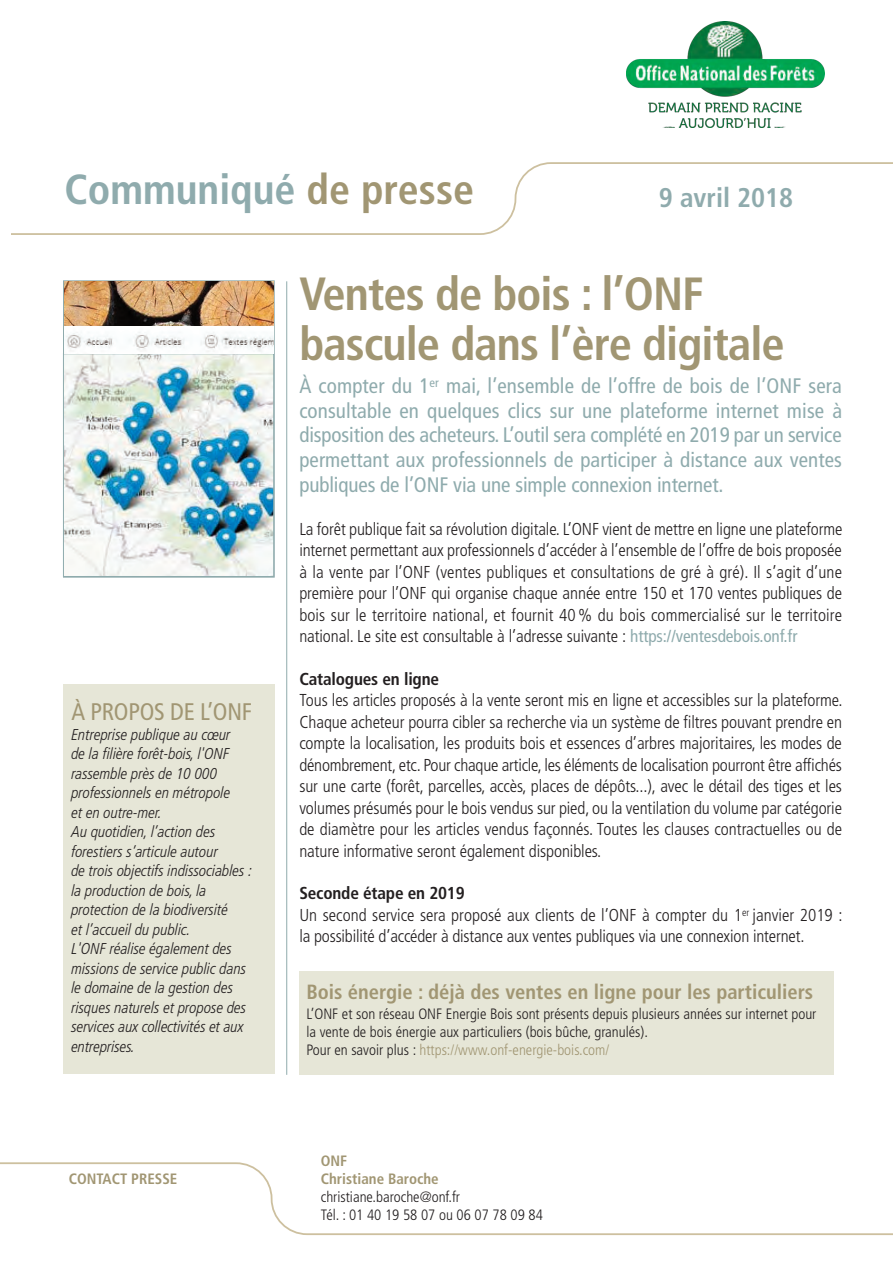
<style>
.page{position:relative;width:893px;height:1263px;background:#fff}
.page>*{position:absolute;margin:0;border:0;box-sizing:border-box;transform-origin:0 0}
.t1{font:700 condensed 46.5px/49.5px "Frutiger LT Std";letter-spacing:-.02em;color:#a19673}
.t2{font:700 condensed 42px "Frutiger LT Std";color:#8fabad}
.t3{font:700 condensed 27px "Frutiger LT Std";color:#8fabad}
.t4{font:condensed 24px "Frutiger LT Std";letter-spacing:-.01em;color:#a19673}
.t5{font:condensed 21px/24.8px "Frutiger LT Std";letter-spacing:-.005em;color:#8fabad;text-align:justify}
.t6{font:700 condensed 20.55px "Frutiger LT Std";color:#a19673}
.t7{font:300 condensed 17.25px/21.5px "Frutiger LT Std";letter-spacing:-.005em;color:#231f20;text-align:justify}
.t8{font:700 condensed 17.25px "Frutiger LT Std";letter-spacing:-.01em;color:#231f20}
.t9{font:italic 300 condensed 15.75px/19.5px "Frutiger LT Pro";letter-spacing:-.005em;color:#231f20}
.t10{font:300 condensed 15px/18px "Frutiger LT Std";color:#231f20}
.t11{font:700 condensed 15px/18px "Frutiger LT Std";color:#a19673}
.s1{color:#a19673}
.s2{font-weight:400;color:#8fabad}
.s3{font-weight:700}
</style>
<div class="page">
<div style="left:63px;top:684px;width:211px;height:390px;background:#e6e6d7"></div>
<div style="left:299px;top:971px;width:534px;height:104px;background:#e6e6d7"></div>
<svg style="left:12px;top:162px;width:881px;height:73px"></svg>
<img style="left:626px;top:22px;width:198px;height:105px">
<hr style="left:286px;top:281px;width:1px;height:794px;background:#8fabad">
<svg style="left:0;top:1162px;width:893px;height:73px"></svg>
<div style="left:64px;top:1170px;width:138px;height:20px;background:#fff"></div>
<img style="left:65px;top:355px;width:207px;height:220px">
<div style="left:63px;top:353px;width:211px;height:224px;border:1px solid #8fabad"></div>
<img style="left:64px;top:282px;width:210px;height:44px">
<svg style="left:65px;top:332px;width:209px;height:20px"></svg>
<h2 class="t2" style="left:64px;top:173px;width:411px">Communiqué <span class="s1">de presse</span></h2>
<h3 class="t3" style="left:659px;top:187px;width:136px">9 avril 2018</h3>
<h3 class="t4" style="left:71px;top:702px;width:182px">À PROPOS DE L’ONF</h3>
<p class="t9" style="left:71px;top:726px;width:182px">Entreprise publique au cœur<br>de la filière forêt-bois, l'ONF rassemble près de 10 000 professionnels en métropole<br>et en outre-mer.<br>Au quotidien, l’action des forestiers s’articule autour<br>de trois objectifs indissociables : la production de bois, la protection de la biodiversité<br>et l’accueil du public.<br>L'ONF réalise également des missions de service public dans le domaine de la gestion des risques naturels et propose des services aux collectivités et aux entreprises.</p>
<p class="t11" style="left:69px;top:1171px;width:110px">CONTACT PRESSE</p>
<h1 class="t1" style="left:299px;top:273px;width:487px">Ventes de bois : l’ONF bascule dans l’ère digitale</h1>
<p class="t5" style="left:299px;top:375px;width:544px">À compter du 1<sup>er</sup> mai, l’ensemble de l’offre de bois de l’ONF sera consultable en quelques clics sur une plateforme internet mise à disposition des acheteurs. L’outil sera complété en 2019 par un service permettant aux professionnels de participer à distance aux ventes publiques de l’ONF via une simple connexion internet.</p>
<p class="t7" style="left:299px;top:519px;width:545px">La forêt publique fait sa révolution digitale. L’ONF vient de mettre en ligne une plateforme internet permettant aux professionnels d’accéder à l’ensemble de l’offre de bois proposée à la vente par l’ONF (ventes publiques et consultations de gré à gré). Il s’agit d’une première pour l’ONF qui organise chaque année entre 150 et 170 ventes publiques de bois sur le territoire national, et fournit 40 % du bois commercialisé sur le territoire national. Le site est consultable à l’adresse suivante : <span class="s2">https://ventesdebois.onf.fr</span></p>
<p class="t8" style="left:299px;top:672px;width:141px">Catalogues en ligne</p>
<p class="t7" style="left:299px;top:691px;width:545px">Tous les articles proposés à la vente seront mis en ligne et accessibles sur la plateforme.<br>Chaque acheteur pourra cibler sa recherche via un système de filtres pouvant prendre en compte la localisation, les produits bois et essences d’arbres majoritaires, les modes de dénombrement, etc. Pour chaque article, les éléments de localisation pourront être affichés sur une carte (forêt, parcelles, accès, places de dépôts...), avec le détail des tiges et les volumes présumés pour le bois vendus sur pied, ou la ventilation du volume par catégorie de diamètre pour les articles vendus façonnés. Toutes les clauses contractuelles ou de nature informative seront également disponibles.</p>
<p class="t7" style="left:299px;top:884px;width:545px;text-align:left"><span class="s3">Seconde étape en 2019<br></span>Un second service sera proposé aux clients de l’ONF à compter du 1<sup>er</sup> janvier 2019 : la possibilité d’accéder à distance aux ventes publiques via une connexion internet.</p>
<p class="t6" style="left:306px;top:983px;width:508px">Bois énergie : déjà des ventes en ligne pour les particuliers</p>
<p class="t10" style="left:306px;top:1006px;width:512px">L’ONF et son réseau ONF Energie Bois sont présents depuis plusieurs années sur internet pour la vente de bois énergie aux particuliers (bois bûche, granulés).<br>Pour en savoir plus : <span class="s1">https://www.onf-energie-bois.com/</span></p>
<p class="t11" style="left:321px;top:1153px;width:119px">ONF<br>Christiane Baroche</p>
<p class="t10" style="left:321px;top:1189px;width:224px">christiane.baroche@onf.fr<br>Tél. : 01 40 19 58 07 ou 06 07 78 09 84</p>
</div>
